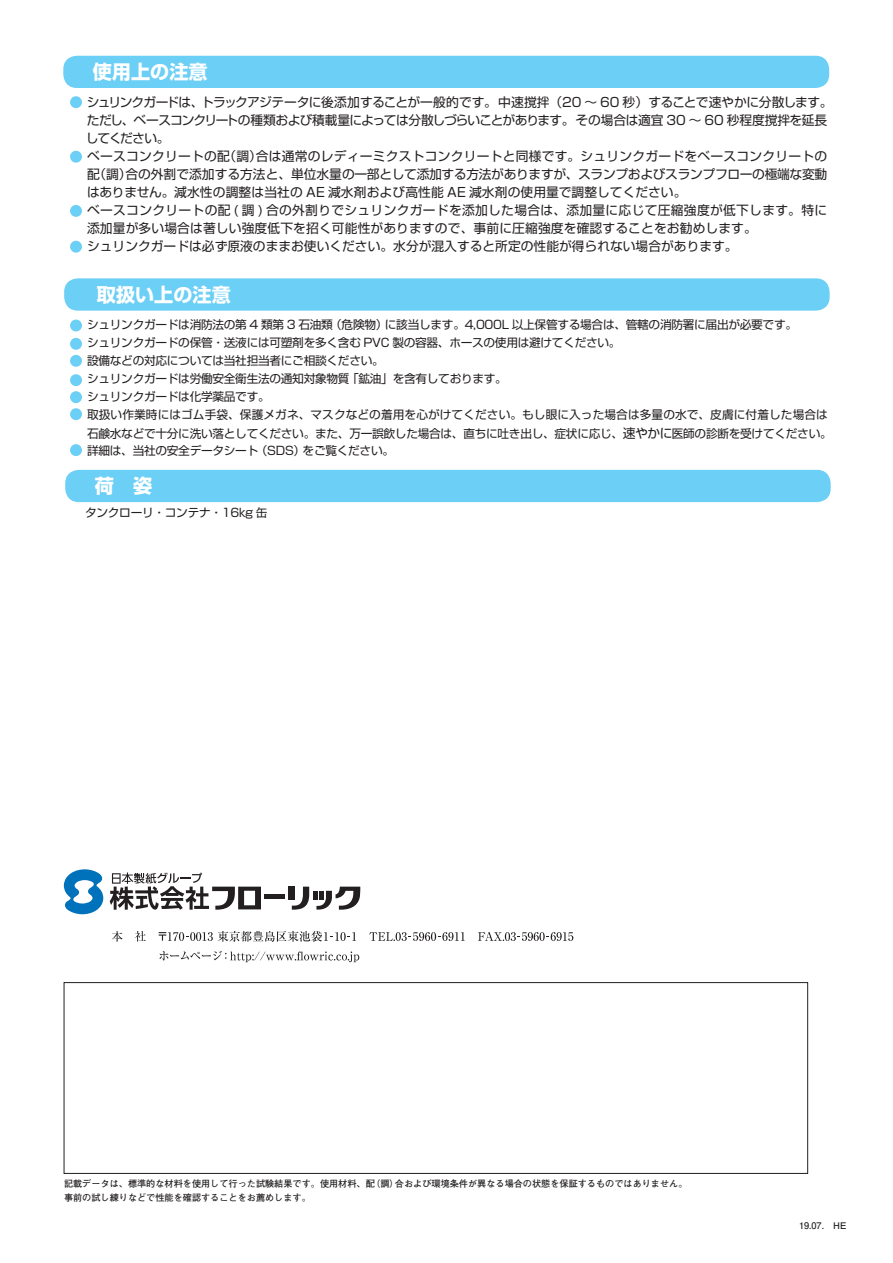
<style>
.page{position:relative;width:893px;height:1263px;background:#fff}
.page>*{position:absolute;margin:0;border:0;box-sizing:border-box;transform-origin:0 0}
.t1{font:700 19.2px "Shin Go Pro";color:#fff}
.t2{font:12.75px/18.1px "Shin Go Pro";color:#231f20}
.t3{font:11.7px/18.1px "Shin Go Pro";letter-spacing:-.025em;color:#231f20}
.t4{font:700 9.15px/13.6px "Futo Go B101 Pro";color:#231f20}
.s1{font-size:12.75px}
</style>
<div class="page">
<div style="left:64px;top:982px;width:744px;height:192px;border:1px solid #231f20"></div>
<div style="left:70px;top:96px;width:12px;height:12px;background:#6bcff6;border-radius:50%"></div>
<div style="left:70px;top:151px;width:12px;height:12px;background:#6bcff6;border-radius:50%"></div>
<div style="left:70px;top:205px;width:12px;height:12px;background:#6bcff6;border-radius:50%"></div>
<div style="left:70px;top:241px;width:12px;height:12px;background:#6bcff6;border-radius:50%"></div>
<div style="left:63px;top:56px;width:766px;height:32px;background:#6bcff6;border-radius:14px"></div>
<div style="left:64px;top:278px;width:766px;height:33px;background:#6bcff6;border-radius:14px"></div>
<div style="left:70px;top:320px;width:12px;height:11px;background:#6bcff6;border-radius:50%"></div>
<div style="left:70px;top:338px;width:12px;height:12px;background:#6bcff6;border-radius:50%"></div>
<div style="left:70px;top:355px;width:12px;height:12px;background:#6bcff6;border-radius:50%"></div>
<div style="left:70px;top:444px;width:12px;height:12px;background:#6bcff6;border-radius:50%"></div>
<div style="left:70px;top:374px;width:12px;height:12px;background:#6bcff6;border-radius:50%"></div>
<div style="left:70px;top:391px;width:12px;height:12px;background:#6bcff6;border-radius:50%"></div>
<div style="left:70px;top:408px;width:12px;height:12px;background:#6bcff6;border-radius:50%"></div>
<div style="left:65px;top:470px;width:766px;height:32px;background:#6bcff6;border-radius:14px"></div>
<svg style="left:160px;top:951px;width:199px;height:11px"></svg>
<svg style="left:112px;top:931px;width:11px;height:11px"></svg>
<svg style="left:135px;top:931px;width:11px;height:10px"></svg>
<svg style="left:159px;top:931px;width:197px;height:11px"></svg>
<svg style="left:369px;top:932px;width:96px;height:9px"></svg>
<svg style="left:478px;top:932px;width:95px;height:9px"></svg>
<div style="left:264px;top:894px;width:21px;height:5px;background:#231f20"></div>
<div style="left:288px;top:887px;width:6px;height:13px;background:#231f20"></div>
<svg style="left:292px;top:887px;width:68px;height:23px"></svg>
<svg style="left:64px;top:869px;width:39px;height:45px"></svg>
<svg style="left:110px;top:872px;width:151px;height:38px"></svg>
<h1 class="t1" style="left:74px;top:56px;width:135px">　使用上の注意</h1>
<p class="t2" style="left:86px;top:91px;width:748px">シュリンクガードは、トラックアジテータに後添加することが一般的です。中速撹拌（20 ～ 60 秒）することで速やかに分散します。ただし、ベースコンクリートの種類および積載量によっては分散しづらいことがあります。その場合は適宜 30 ～ 60 秒程度撹拌を延長してください。<br>ベースコンクリートの配（調）合は通常のレディーミクストコンクリートと同様です。シュリンクガードをベースコンクリートの配（調）合の外割で添加する方法と、単位水量の一部として添加する方法がありますが、スランプおよびスランプフローの極端な変動はありません。減水性の調整は当社の AE 減水剤および高性能 AE 減水剤の使用量で調整してください。<br>ベースコンクリートの配 ( 調 ) 合の外割りでシュリンクガードを添加した場合は、添加量に応じて圧縮強度が低下します。特に添加量が多い場合は著しい強度低下を招く可能性がありますので、事前に圧縮強度を確認することをお勧めします。<br>シュリンクガードは必ず原液のままお使いください。水分が混入すると所定の性能が得られない場合があります。</p>
<h1 class="t1" style="left:78px;top:279px;width:155px">　取扱い上の注意</h1>
<p class="t3" style="left:87px;top:314px;width:746px">シュリンクガードは消防法の第 4 類第 3 石油類（危険物）に該当します。4,000L 以上保管する場合は、管轄の消防署に届出が必要です。　　シュリンクガードの保管・送液には可塑剤を多く含む PVC 製の容器、ホースの使用は避けてください。<br>設備などの対応については当社担当者にご相談ください。<br>シュリンクガードは労働安全衛生法の通知対象物質 「鉱油」を含有しております。<br>シュリンクガードは化学薬品です。<br>取扱い作業時にはゴム手袋、保護メガネ、マスクなどの着用を心がけてください。もし眼に入った場合は多量の水で、皮膚に付着した場合は石鹸水などで十分に洗い落としてください。また、万一誤飲した場合は、直ちに吐き出し、症状に応じ、<span class="s1">速やかに</span>医師の診断を受けてください。</p>
<p class="t3" style="left:87px;top:440px;width:309px">詳細は、当社の安全データシート（SDS）をご覧ください。</p>
<h1 class="t1" style="left:76px;top:470px;width:78px">　荷　姿</h1>
<p class="t3" style="left:74px;top:502px;width:195px">　タンクローリ・コンテナ・16kg 缶</p>
<p class="t4" style="left:64px;top:1176px;width:625px">記載データは、標準的な材料を使用して行った試験結果です。使用材料、配（調）合および環境条件が異なる場合の状態を保証するものではありません。事前の試し練りなどで性能を確認することをお薦めします。</p>
<p class="t4" style="left:799px;top:1217px;width:49px">19.07.　HE</p>
</div>
